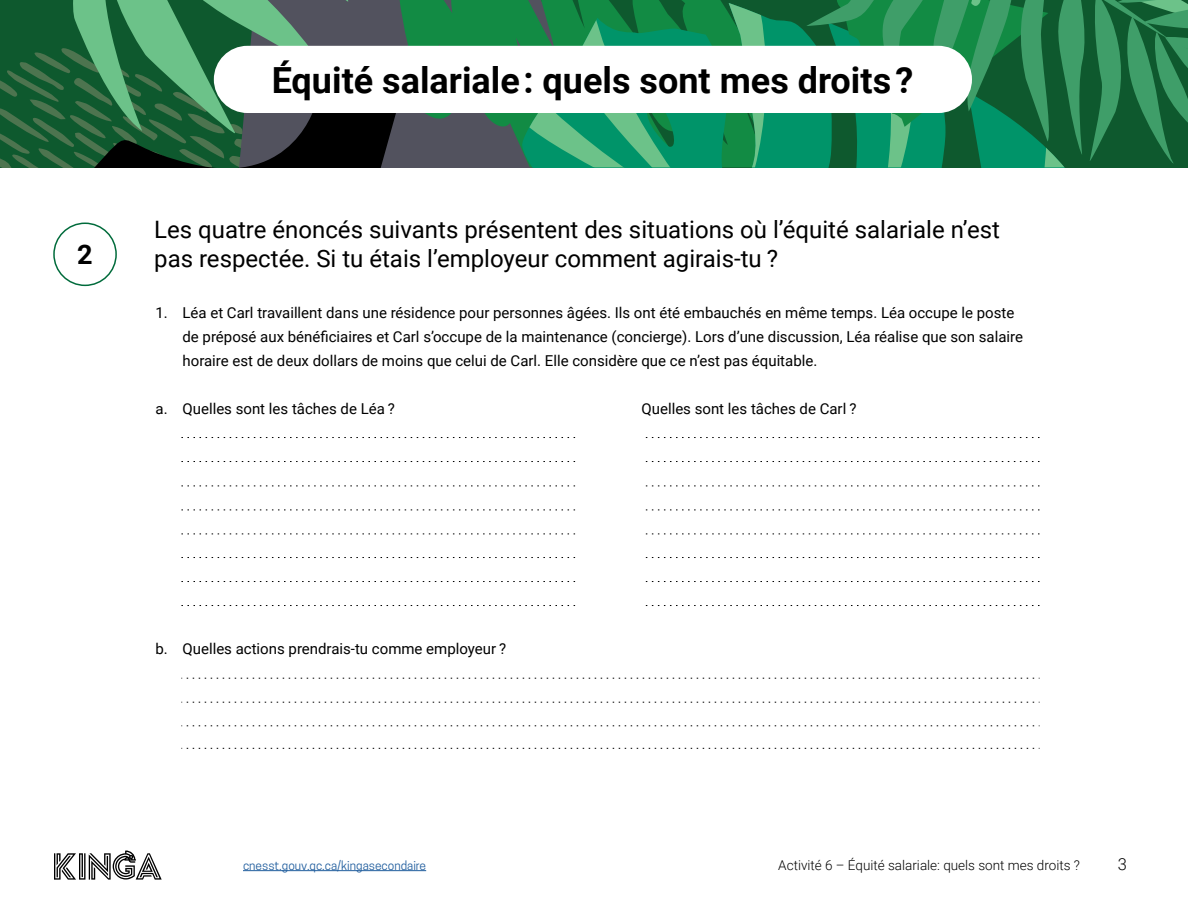
<style>
.page{position:relative;width:1188px;height:918px;background:#fff}
.page>*{position:absolute;margin:0;border:0;box-sizing:border-box;transform-origin:0 0}
.t1{font:700 36px "Roboto";color:#000}
.t2{font:700 27px "Roboto";color:#000}
.t3{font:24px/28.8px "Roboto";color:#000}
.t4{font:300 16.5px "Roboto";color:#000}
.t5{font:15px/24px "Roboto";color:#000}
.t6{font:300 13.5px "Roboto";color:#000}
.t7{font:12px "Cooper Hewitt";color:#215e9e}
</style>
<div class="page">
<svg style="left:402px;top:0;width:123px;height:167px;background:#326e51"></svg>
<svg style="left:0;top:0;width:402px;height:168px;background:#2e6244"></svg>
<svg style="left:525px;top:0;width:663px;height:167px;background:#1c8653"></svg>
<div style="left:214px;top:46px;width:758px;height:67px;background:#fff;border-radius:34px"></div>
<svg style="left:54px;top:850px;width:108px;height:30px"></svg>
<hr style="left:243px;top:870px;width:183px;height:1px;background:#215e9e">
<svg style="left:181px;top:678px;width:859px;height:1px"></svg>
<svg style="left:181px;top:702px;width:859px;height:1px"></svg>
<svg style="left:181px;top:726px;width:859px;height:1px"></svg>
<svg style="left:181px;top:748px;width:859px;height:1px"></svg>
<svg style="left:646px;top:437px;width:394px;height:1px"></svg>
<svg style="left:646px;top:486px;width:394px;height:1px"></svg>
<svg style="left:646px;top:510px;width:394px;height:1px"></svg>
<svg style="left:646px;top:534px;width:394px;height:1px"></svg>
<svg style="left:646px;top:557px;width:394px;height:1px"></svg>
<svg style="left:646px;top:581px;width:394px;height:1px"></svg>
<svg style="left:646px;top:461px;width:394px;height:1px"></svg>
<svg style="left:646px;top:605px;width:394px;height:1px"></svg>
<svg style="left:181px;top:437px;width:394px;height:1px"></svg>
<svg style="left:181px;top:486px;width:394px;height:1px"></svg>
<svg style="left:181px;top:510px;width:394px;height:1px"></svg>
<svg style="left:181px;top:534px;width:394px;height:1px"></svg>
<svg style="left:181px;top:557px;width:394px;height:1px"></svg>
<svg style="left:181px;top:581px;width:394px;height:1px"></svg>
<svg style="left:181px;top:461px;width:394px;height:1px"></svg>
<svg style="left:181px;top:605px;width:394px;height:1px"></svg>
<div style="left:53px;top:223px;width:64px;height:63px;border:2px solid #006b3b;border-radius:50%"></div>
<h2 class="t2" style="left:77px;top:236px;width:17px">2</h2>
<h1 class="t1" style="left:272px;top:55px;width:643px">Équité salariale: quels sont mes droits?</h1>
<h3 class="t3" style="left:154px;top:214px;width:847px">Les quatre énoncés suivants présentent des situations où l’équité salariale n’est pas respectée. Si tu étais l’employeur comment agirais-tu ?</h3>
<p class="t5" style="left:183px;top:300px;width:842px;text-indent:-27px">1. Léa et Carl travaillent dans une résidence pour personnes âgées. Ils ont été embauchés en même temps. Léa occupe le poste de préposé aux bénéficiaires et Carl s’occupe de la maintenance (concierge). Lors d’une discussion, Léa réalise que son salaire horaire est de deux dollars de moins que celui de Carl. Elle considère que ce n’est pas équitable.</p>
<p class="t5" style="left:156px;top:396px;width:241px">a. Quelles sont les tâches de Léa ?</p>
<p class="t5" style="left:642px;top:396px;width:216px">Quelles sont les tâches de Carl ?</p>
<p class="t5" style="left:156px;top:636px;width:352px">b. Quelles actions prendrais-tu comme employeur ?</p>
<p class="t7" style="left:243px;top:858px;width:185px">cnesst.gouv.qc.ca/kingasecondaire</p>
<p class="t6" style="left:778px;top:856px;width:303px">Activité 6 – Équité salariale: quels sont mes droits ?</p>
<p class="t4" style="left:1118px;top:853px;width:11px">3</p>
</div>
